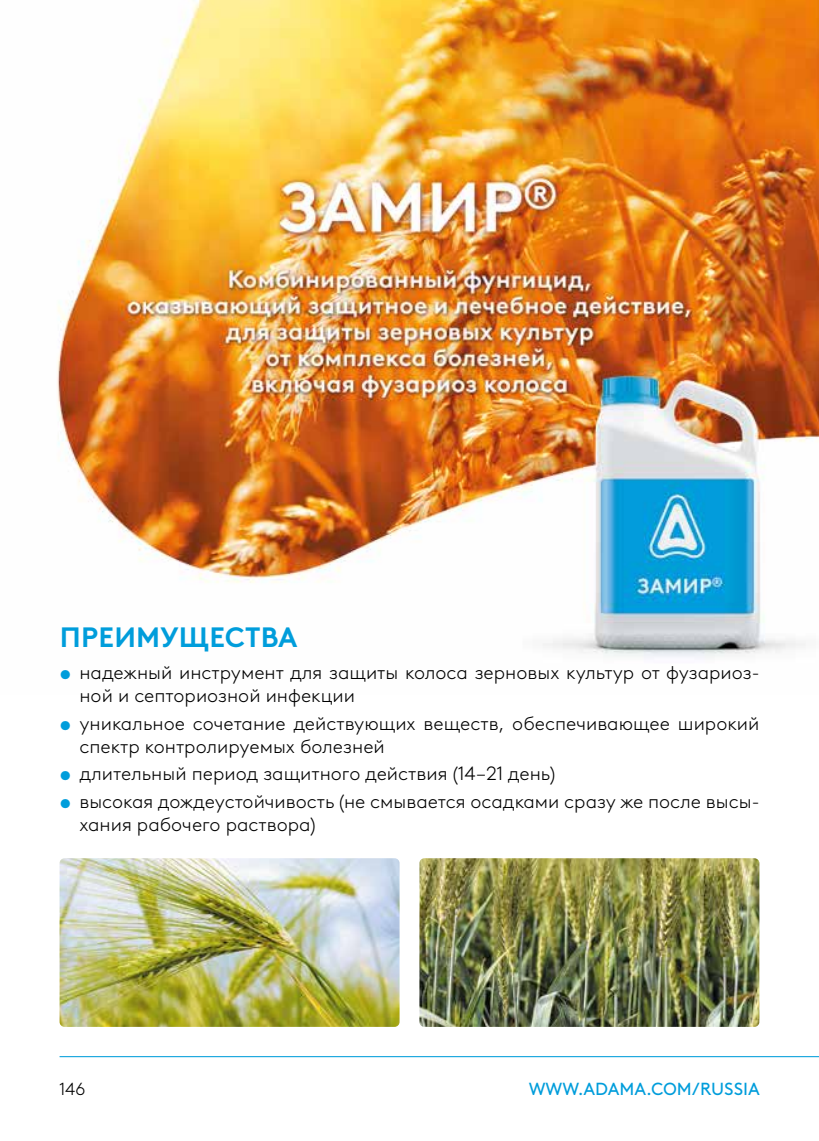
<style>
.page{position:relative;width:819px;height:1141px;background:#fff}
.page>*{position:absolute;margin:0;border:0;box-sizing:border-box;transform-origin:0 0}
.t1{font:700 28px "Brown LL Pan";letter-spacing:.01em;color:#009ddb}
.t2{font:300 19.25px/22.8px "Brown LL Pan";color:#000}
.t3{font:17.5px "Brown LL Pan";color:#009ddb}
.t4{font:300 17.5px "Brown LL Pan";color:#000}
.s1{color:#009ddb}
</style>
<div class="page">
<img style="left:57px;top:0;width:762px;height:658px">
<img style="left:60px;top:858px;width:339px;height:169px">
<img style="left:419px;top:858px;width:340px;height:169px">
<hr style="left:60px;top:1056px;width:759px;height:1px;background:#009ddb">
<h1 class="t1" style="left:60px;top:615px;width:239px">ПРЕИМУЩЕСТВА</h1>
<p class="t2" style="left:79px;top:660px;width:681px;text-indent:-20px"><span class="s1">•</span> надежный инструмент для защиты колоса зерновых культур от фузариоз&shy;ной и септориозной инфекции</p>
<p class="t2" style="left:79px;top:711px;width:681px;text-indent:-20px"><span class="s1">•</span> уникальное сочетание действующих веществ, обеспечивающее широкий спектр контролируемых болезней</p>
<p class="t2" style="left:60px;top:761px;width:497px"><span class="s1">•</span> длительный период защитного действия (14–21 день)</p>
<p class="t2" style="left:79px;top:789px;width:681px;text-indent:-20px"><span class="s1">•</span> высокая дождеустойчивость (не смывается осадками сразу же после высы&shy;хания рабочего раствора)</p>
<p class="t4" style="left:60px;top:1076px;width:27px">146</p>
<p class="t3" style="left:528px;top:1076px;width:233px">WWW.ADAMA.COM/RUSSIA</p>
</div>
